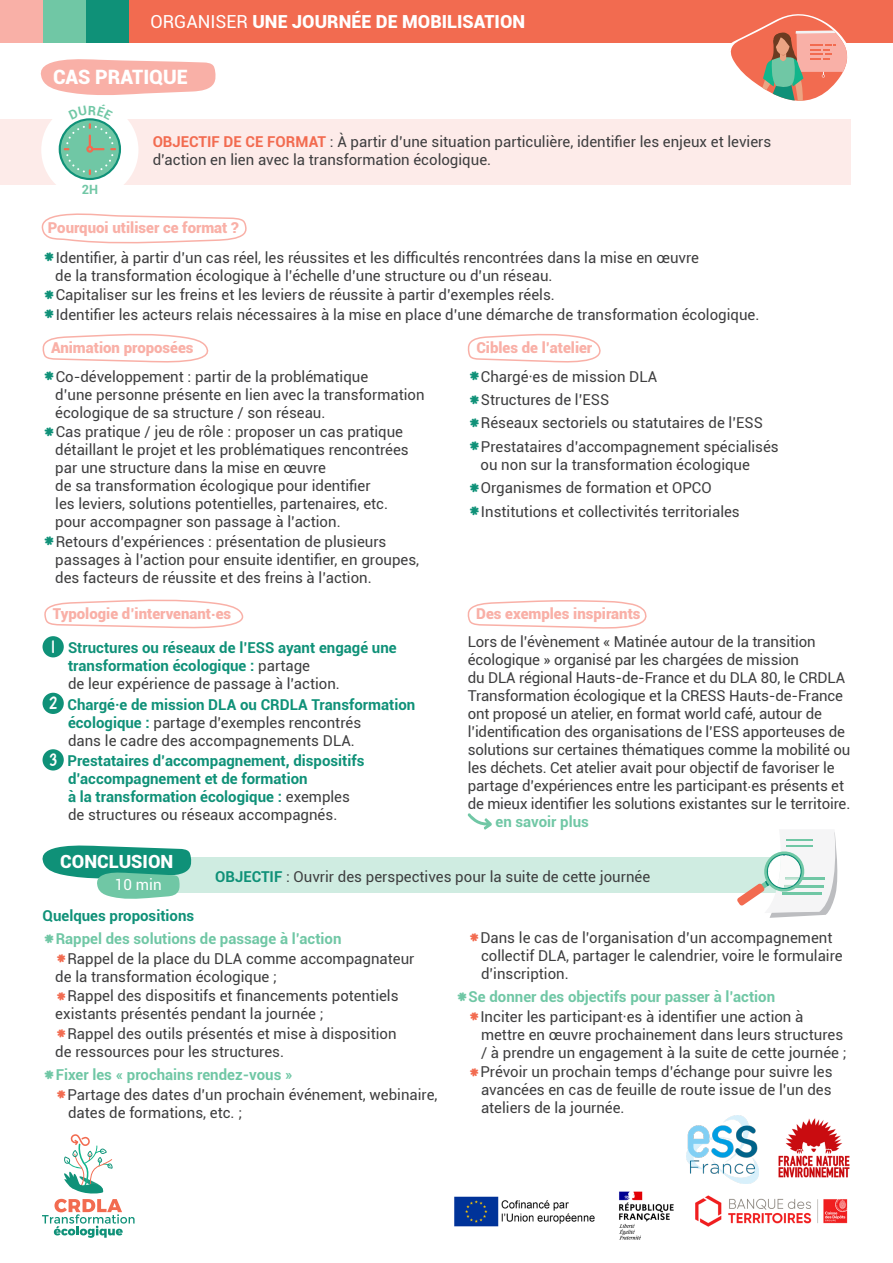
<style>
.page{position:relative;width:893px;height:1263px;background:#fff}
.page>*{position:absolute;margin:0;border:0;box-sizing:border-box;transform-origin:0 0}
.t1{font:900 19.8px "Roboto";color:#fff}
.t2{font:900 18.15px "Roboto";color:#fff}
.t3{font:900 18px "Roboto";color:#fff}
.t4{font:15.3px "Roboto";color:#fff}
.t5{font:15px/18px "Roboto";color:#3e3e3f}
.t6{font:700 15px/18px "Roboto";color:#0f9178}
.t7{font:700 15px "Roboto";color:#70c7a5}
.t8{font:900 15px "Roboto";color:#f9b0a7}
.t9{font:15px "KG Always A Good Time";color:#fff}
.t10{font:700 12.75px "Roboto";color:#70c7a5}
.s1{font-weight:400}
.s2{font-weight:700;color:#f26b50}
.s3{font-family:"KG Always A Good Time";font-size:19.5px;color:#0f9178}
.s4{font-weight:700;color:#0f9178}
.s5{font-weight:400;color:#3e3e3f}
.s6{font-family:"KG Always A Good Time";font-weight:400;font-size:19.5px}
.s7{font-family:"KG Always A Good Time";font-size:18px;color:#f26b50}
</style>
<div class="page">
<div style="left:151px;top:857px;width:636px;height:36px;background:#cfece1"></div>
<svg style="left:44px;top:599px;width:200px;height:30px"></svg>
<svg style="left:42px;top:1134px;width:93px;height:104px"></svg>
<img style="left:454px;top:1174px;width:394px;height:66px">
<svg style="left:467px;top:600px;width:180px;height:29px"></svg>
<div style="left:0;top:0;width:893px;height:43px;background:#f26b50"></div>
<div style="left:0;top:0;width:43px;height:43px;background:#f9b0a7"></div>
<div style="left:43px;top:0;width:43px;height:43px;background:#70c7a5"></div>
<div style="left:86px;top:0;width:43px;height:43px;background:#0f9178"></div>
<svg style="left:730px;top:14px;width:121px;height:112px"></svg>
<svg style="left:40px;top:59px;width:176px;height:36px;background:#f9bbb4"></svg>
<svg style="left:41px;top:213px;width:206px;height:31px"></svg>
<svg style="left:42px;top:333px;width:167px;height:30px"></svg>
<svg style="left:467px;top:333px;width:134px;height:30px"></svg>
<div style="left:43px;top:636px;width:21px;height:21px;background:#0f9178;border-radius:50%"></div>
<div style="left:43px;top:693px;width:21px;height:21px;background:#0f9178;border-radius:50%"></div>
<div style="left:43px;top:749px;width:21px;height:21px;background:#0f9178;border-radius:50%"></div>
<svg style="left:468px;top:813px;width:24px;height:17px"></svg>
<svg style="left:42px;top:845px;width:150px;height:54px"></svg>
<svg style="left:737px;top:832px;width:101px;height:86px"></svg>
<div style="left:0;top:119px;width:850px;height:65px;background:#fdebe9"></div>
<div style="left:41px;top:102px;width:97px;height:96px;background:#fff;border-radius:50%"></div>
<svg style="left:59px;top:118px;width:62px;height:62px"></svg>
<div style="left:61px;top:120px;width:58px;height:58px;background:#70c7a5;border-radius:50%"></div>
<img style="left:775px;top:1118px;width:75px;height:61px">
<img style="left:686px;top:1115px;width:72px;height:68px">
<svg style="left:64px;top:118px;width:52px;height:57px"></svg>
<p class="t3" style="left:151px;top:9px;width:376px"><span class="s1">ORGANISER</span> UNE JOURNÉE DE MOBILISATION</p>
<p class="t1" style="left:53px;top:63px;width:137px">CAS PRATIQUE</p>
<p class="t10" style="left:82px;top:181px;width:18px">2H</p>
<p class="t5" style="left:153px;top:132px;width:620px"><span class="s2">OBJECTIF DE CE FORMAT</span> : À partir d’une situation particulière, identifier les enjeux et leviers d’action en lien avec la transformation écologique.</p>
<p class="t8" style="left:48px;top:217px;width:193px">Pourquoi utiliser ce format ?</p>
<p class="t5" style="left:55px;top:248px;width:645px;text-indent:-13px"><span class="s3">*</span>Identifier, à partir d’un cas réel, les réussites et les difficultés rencontrées dans la mise en œuvre de la transformation écologique à l’échelle d’une structure ou d’un réseau.</p>
<p class="t5" style="left:43px;top:285px;width:514px"><span class="s3">*</span>Capitaliser sur les freins et les leviers de réussite à partir d’exemples réels.</p>
<p class="t5" style="left:43px;top:305px;width:718px"><span class="s3">*</span>Identifier les acteurs relais nécessaires à la mise en place d’une démarche de transformation écologique.</p>
<p class="t8" style="left:51px;top:337px;width:144px">Animation proposées</p>
<p class="t8" style="left:476px;top:337px;width:117px">Cibles de l’atelier</p>
<p class="t5" style="left:55px;top:367px;width:371px;text-indent:-13px"><span class="s3">*</span>Co-développement : partir de la problématique<br>d’une personne présente en lien avec la transformation écologique de sa structure / son réseau.</p>
<p class="t5" style="left:55px;top:422px;width:355px;text-indent:-13px"><span class="s3">*</span>Cas pratique / jeu de rôle : proposer un cas pratique détaillant le projet et les problématiques rencontrées par une structure dans la mise en œuvre<br>de sa transformation écologique pour identifier<br>les leviers, solutions potentielles, partenaires, etc. pour accompagner son passage à l’action.</p>
<p class="t5" style="left:55px;top:532px;width:365px;text-indent:-13px"><span class="s3">*</span>Retours d’expériences : présentation de plusieurs passages à l’action pour ensuite identifier, en groupes, des facteurs de réussite et des freins à l’action.</p>
<p class="t5" style="left:468px;top:367px;width:191px"><span class="s3">*</span>Chargé·es de mission DLA</p>
<p class="t5" style="left:468px;top:390px;width:143px"><span class="s3">*</span>Structures de l’ESS</p>
<p class="t5" style="left:468px;top:414px;width:297px"><span class="s3">*</span>Réseaux sectoriels ou statutaires de l’ESS</p>
<p class="t5" style="left:480px;top:437px;width:300px;text-indent:-13px"><span class="s3">*</span>Prestataires d’accompagnement spécialisés ou non sur la transformation écologique</p>
<p class="t5" style="left:468px;top:478px;width:245px"><span class="s3">*</span>Organismes de formation et OPCO</p>
<p class="t5" style="left:468px;top:502px;width:274px"><span class="s3">*</span>Institutions et collectivités territoriales</p>
<p class="t8" style="left:53px;top:603px;width:180px">Typologie d’intervenant.es</p>
<p class="t8" style="left:476px;top:603px;width:166px">Des exemples inspirants</p>
<p class="t5" style="left:468px;top:632px;width:384px">Lors de l’évènement « Matinée autour de la transition écologique » organisé par les chargées de mission<br>du DLA régional Hauts-de-France et du DLA 80, le CRDLA Transformation écologique et la CRESS Hauts-de-France ont proposé un atelier, en format world café, autour de l’identification des organisations de l’ESS apporteuses de solutions sur certaines thématiques comme la mobilité ou les déchets. Cet atelier avait pour objectif de favoriser le partage d’expériences entre les participant.es présents et de mieux identifier les solutions existantes sur le territoire.</p>
<p class="t7" style="left:495px;top:811px;width:95px">en savoir plus</p>
<p class="t5" style="left:215px;top:867px;width:437px"><span class="s4">OBJECTIF</span> : Ouvrir des perspectives pour la suite de cette journée</p>
<p class="t9" style="left:52px;top:636px;width:4px">1</p>
<p class="t6" style="left:68px;top:638px;width:330px">Structures ou réseaux de l’ESS ayant engagé une transformation écologique : <span class="s5">partage<br>de leur expérience de passage à l’action.</span></p>
<p class="t9" style="left:50px;top:692px;width:9px">2</p>
<p class="t5" style="left:68px;top:695px;width:349px"><span class="s4">Chargé·e de mission DLA ou CRDLA Transformation écologique :</span> partage d’exemples rencontrés<br>dans le cadre des accompagnements DLA.</p>
<p class="t9" style="left:50px;top:749px;width:8px">3</p>
<p class="t6" style="left:68px;top:751px;width:298px">Prestataires d’accompagnement, dispositifs d’accompagnement et de formation<br>à la transformation écologique : <span class="s5">exemples de structures ou réseaux accompagnés.</span></p>
<p class="t2" style="left:60px;top:849px;width:115px">CONCLUSION</p>
<p class="t4" style="left:115px;top:874px;width:48px">10 min</p>
<p class="t6" style="left:43px;top:906px;width:153px">Quelques propositions</p>
<p class="t7" style="left:43px;top:928px;width:300px"><span class="s6">*</span>Rappel des solutions de passage à l’action</p>
<p class="t5" style="left:55px;top:949px;width:361px"><span class="s7">*</span>Rappel de la place du DLA comme accompagnateur de la transformation écologique ;</p>
<p class="t5" style="left:55px;top:986px;width:345px"><span class="s7">*</span>Rappel des dispositifs et financements potentiels existants présentés pendant la journée ;</p>
<p class="t5" style="left:55px;top:1024px;width:343px"><span class="s7">*</span>Rappel des outils présentés et mise à disposition de ressources pour les structures.</p>
<p class="t7" style="left:43px;top:1064px;width:252px"><span class="s6">*</span>Fixer les « prochains rendez-vous »</p>
<p class="t5" style="left:68px;top:1085px;width:371px;text-indent:-13px"><span class="s7">*</span>Partage des dates d’un prochain événement, webinaire, dates de formations, etc. ;</p>
<p class="t5" style="left:481px;top:928px;width:363px;text-indent:-13px"><span class="s7">*</span>Dans le cas de l’organisation d’un accompagnement collectif DLA, partager le calendrier, voire le formulaire d’inscription.</p>
<p class="t7" style="left:455px;top:986px;width:321px"><span class="s6">*</span>Se donner des objectifs pour passer à l’action</p>
<p class="t5" style="left:481px;top:1007px;width:367px;text-indent:-13px"><span class="s7">*</span>Inciter les participant·es à identifier une action à mettre en œuvre prochainement dans leurs structures / à prendre un engagement à la suite de cette journée ;</p>
<p class="t5" style="left:481px;top:1062px;width:353px;text-align:justify;text-indent:-13px"><span class="s7">*</span>Prévoir un prochain temps d’échange pour suivre les avancées en cas de feuille de route issue de l’un des ateliers de la journée.</p>
</div>
